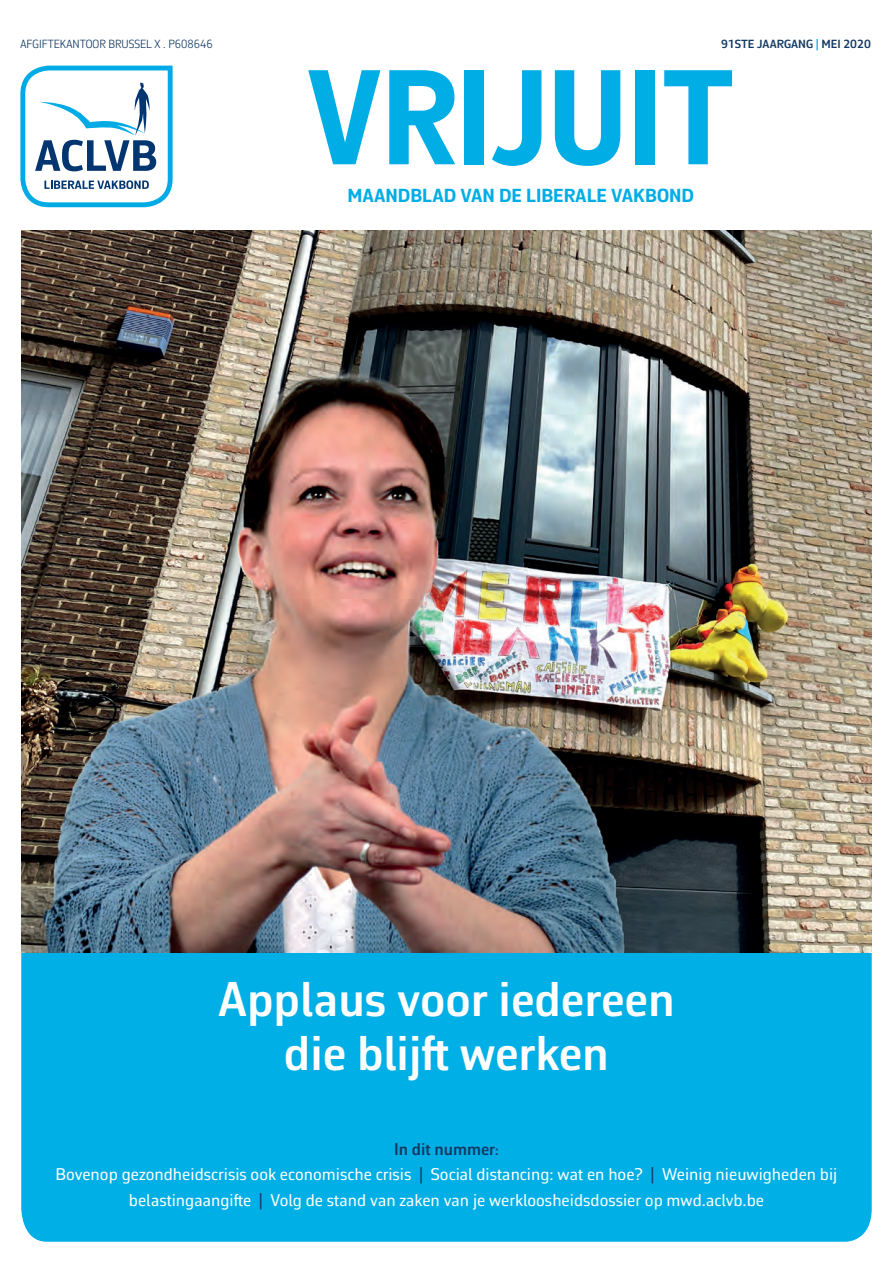
<style>
.page{position:relative;width:893px;height:1263px;background:#fff}
.page>*{position:absolute;margin:0;border:0;box-sizing:border-box;transform-origin:0 0}
.t1{font:700 136.65px "Corbeau Con Pro";color:#00ade5}
.t2{font:600 49.5px/54px "Corbeau Pro";color:#fff;text-align:center}
.t3{font:700 19.2px "Corbeau Pro";color:#00ade5}
.t4{font:17.25px/25.5px "Corbeau Pro";color:#fff;text-align:center}
.t5{font:300 12px "Corbeau Con Pro";color:#143a65}
.t6{font:600 12px "Corbeau Pro";color:#133a64}
.s1{color:#00ade5}
.s2{color:#143a65}
.s3{font-weight:600;color:#133a64}
.s4{font-weight:600;font-size:14.25px;color:#133a64}
.s5{color:#133a64}
</style>
<div class="page">
<svg style="left:20px;top:66px;width:153px;height:141px"></svg>
<div style="left:21px;top:953px;width:851px;height:289px;background:#00afe5"></div>
<img style="left:21px;top:231px;width:851px;height:722px">
<p class="t5" style="left:20px;top:36px;width:194px">AFGIFTEKANTOOR BRUSSEL X . P608646</p>
<p class="t6" style="left:721px;top:36px;width:151px">91STE JAARGANG <span class="s1">|</span> <span class="s2">MEI</span> 2020</p>
<h1 class="t1" style="left:307px;top:26px;width:429px">VRIJUIT</h1>
<p class="t3" style="left:347px;top:183px;width:348px">MAANDBLAD VAN DE LIBERALE VAKBOND</p>
<h2 class="t2" style="left:218px;top:971px;width:458px">Applaus voor iedereen die blijft werken</h2>
<p class="t4" style="left:56px;top:1136px;width:783px"><span class="s3">In dit nummer</span><span class="s4">:<br></span>Bovenop gezondheidscrisis ook economische crisis <span class="s5">|</span> Social distancing: wat en hoe? <span class="s5">|</span> Weinig nieuwigheden bij belastingaangifte <span class="s5">|</span> Volg de stand van zaken van je werkloosheidsdossier op mwd.aclvb.be</p>
</div>
